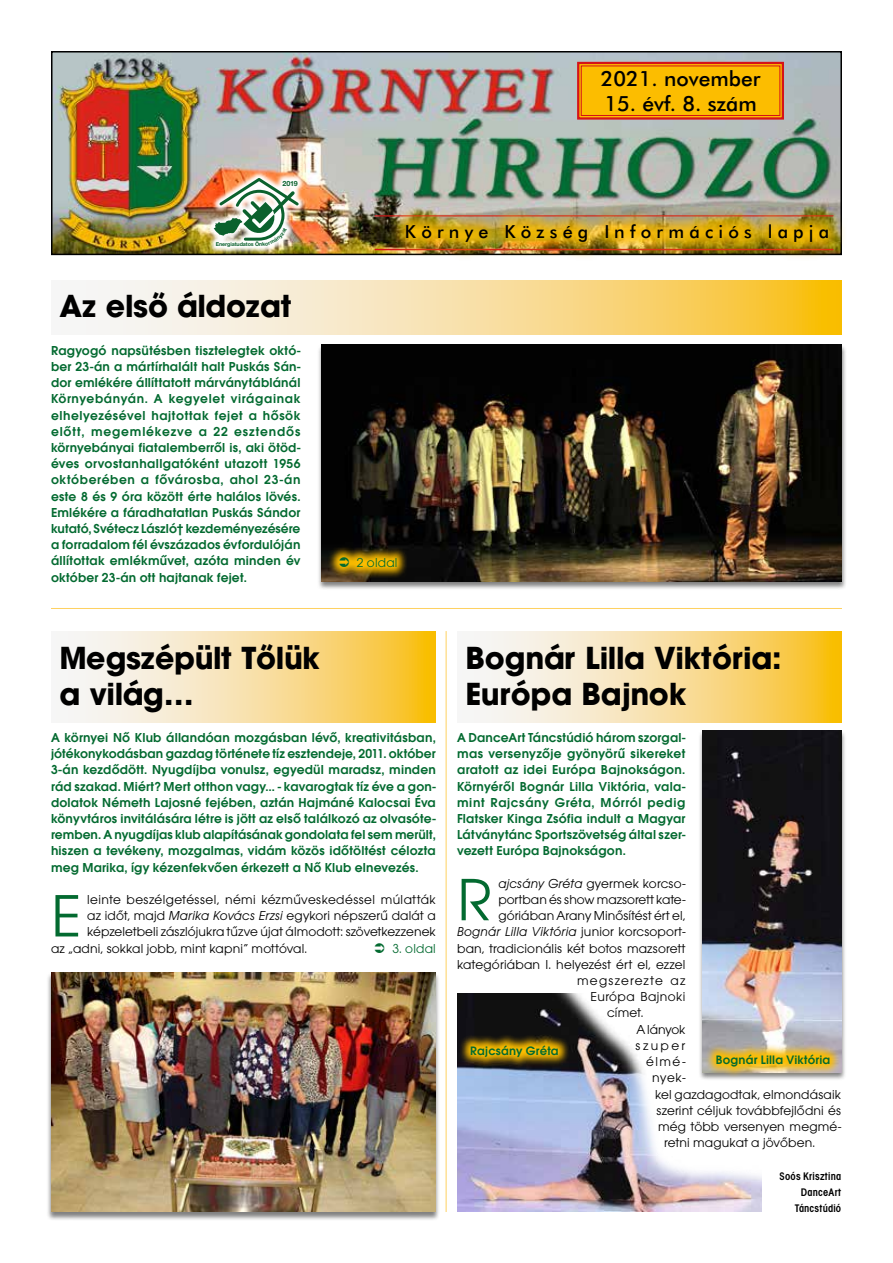
<style>
.page{position:relative;width:893px;height:1263px;background:#fff}
.page>*{position:absolute;margin:0;border:0;box-sizing:border-box;transform-origin:0 0}
.t1{font:62.1px "Avant Garde Gothic Bk PFL";color:#036a30}
.t2{font:700 30px/36px "Avant Garde PFL";color:#000}
.t3{font:21px "Futura Md PFL";color:#000}
.t4{font:18px "Futura Md PFL";letter-spacing:.29em;color:#000}
.t5{font:13.5px/16.2px "Avant Garde Gothic Dm PFL";letter-spacing:.015em;color:#036a30;text-align:justify}
.t6{font:13.5px "Avant Garde Gothic Bk PFL";letter-spacing:.01em;color:#000}
.t7{font:13.5px "Avant Garde Gothic Bk PFL";letter-spacing:.03em;color:#000}
.t8{font:italic 13.5px "Avant Garde Gothic Bk PFL";letter-spacing:.01em;color:#000}
.t9{font:13.5px "Avant Garde Gothic Bk PFL";letter-spacing:.085em;color:#000}
.t10{font:13.5px "Avant Garde Gothic Bk PFL";letter-spacing:.01em;color:#036a30}
.t11{font:12.75px "Avant Garde Gothic Dm PFL";letter-spacing:.015em;color:#036a30}
.t12{font:10.5px/16.2px "Avant Garde Dm Cn PFL";letter-spacing:.025em;color:#000;text-align:right}
.t13{font:700 7.2px "Helvetica Neue LT Pro";color:#0b612d}
.t14{font:700 5.4px "Helvetica Neue LT Pro";letter-spacing:-.015em;color:#0b612d}
.s1{font-style:italic}
.s2{font-style:normal}
</style>
<div class="page">
<img style="left:54px;top:54px;width:785px;height:198px">
<div style="left:51px;top:51px;width:791px;height:204px;border:2px solid #000"></div>
<hr style="left:375px;top:215px;width:458px;height:1px;background:#d51317">
<hr style="left:375px;top:249px;width:458px;height:1px;background:#d51317">
<img style="left:387px;top:205px;width:457px;height:53px">
<svg style="left:576px;top:61px;width:209px;height:60px"></svg>
<div style="left:581px;top:66px;width:199px;height:50px;border:1px solid #d51317"></div>
<img style="left:206px;top:170px;width:100px;height:85px">
<svg style="left:86px;top:280px;width:756px;height:55px"></svg>
<div style="left:317px;top:344px;width:530px;height:246px;background:#000;opacity:.5"></div>
<img style="left:322px;top:344px;width:520px;height:237px">
<svg style="left:68px;top:631px;width:368px;height:91px"></svg>
<div style="left:46px;top:972px;width:395px;height:249px;background:#000;opacity:.5"></div>
<img style="left:51px;top:972px;width:385px;height:240px">
<svg style="left:474px;top:631px;width:368px;height:91px"></svg>
<div style="left:698px;top:730px;width:148px;height:351px;background:#000;opacity:.5"></div>
<img style="left:702px;top:731px;width:140px;height:341px">
<img style="left:457px;top:994px;width:304px;height:218px">
<svg style="left:327px;top:545px;width:81px;height:34px"></svg>
<svg style="left:704px;top:1043px;width:137px;height:35px"></svg>
<svg style="left:459px;top:1034px;width:111px;height:34px"></svg>
<hr style="left:51px;top:608px;width:791px;height:1px;background:#fed161">
<hr style="left:446px;top:631px;width:1px;height:581px;background:#fed161">
<svg style="left:339px;top:557px;width:10px;height:10px"></svg>
<img style="left:214px;top:178px;width:85px;height:68px">
<p class="t14" style="left:216px;top:241px;width:45px">Energiatudatos Ö</p>
<p class="t13" style="left:282px;top:179px;width:17px">2019</p>
<h2 class="t2" style="left:60px;top:288px;width:234px">Az első áldozat</h2>
<p class="t5" style="left:51px;top:342px;width:251px">Ragyogó napsütésben tisztelegtek októ&shy;ber 23-án a mártírhalált halt Puskás Sán&shy;dor emlékére állíttatott márványtáblánál Környebányán. A kegyelet virágainak elhelyezésével hajtottak fejet a hősök előtt, megemlékezve a 22 esztendős környebányai fiatalemberről is, aki ötöd&shy;éves orvostanhallgatóként utazott 1956 októberében a fővárosba, ahol 23-án este 8 és 9 óra között érte halálos lövés.<br>Emlékére a fáradhatatlan Puskás Sándor kutató, Svétecz László† kezdeményezésére a forradalom fél évszázados évfordulóján állítottak emlékművet, azóta minden év október 23-án ott hajtanak fejet.</p>
<h3 class="t3" style="left:601px;top:66px;width:161px">2021. november</h3>
<h3 class="t3" style="left:604px;top:91px;width:154px">15. évf. 8. szám</h3>
<h3 class="t4" style="left:405px;top:221px;width:426px">Környe Község Információs lapja</h3>
<p class="t10" style="left:357px;top:555px;width:42px">2 oldal</p>
<h2 class="t2" style="left:60px;top:639px;width:262px">Megszépült Tőlük a világ…</h2>
<p class="t5" style="left:51px;top:729px;width:386px">A környei Nő Klub állandóan mozgásban lévő, kreativitásban, jótékonykodásban gazdag története tíz esztendeje, 2011. október 3-án kezdődött. Nyugdíjba vonulsz, egyedül maradsz, minden rád szakad. Miért? Mert otthon vagy… - kavarogtak tíz éve a gon&shy;dolatok Németh Lajosné fejében, aztán Hajmáné Kalocsai Éva könyvtáros invitálására létre is jött az első találkozó az olvasóte&shy;remben. A nyugdíjas klub alapításának gondolata fel sem merült, hiszen a tevékeny, mozgalmas, vidám közös időtöltést célozta meg Marika, így kézenfekvően érkezett a Nő Klub elnevezés.</p>
<h1 class="t1" style="left:51px;top:881px;width:32px">E</h1>
<p class="t7" style="left:87px;top:892px;width:350px">leinte beszélgetéssel, némi kézműveskedéssel múlatták</p>
<p class="t6" style="left:87px;top:908px;width:350px">az időt, majd <span class="s1">Marika Kovács Erzsi</span> egykori népszerű dalát a</p>
<p class="t6" style="left:87px;top:924px;width:350px">képzeletbeli zászlójukra tűzve újat álmodott: szövetkezzenek</p>
<p class="t6" style="left:51px;top:941px;width:258px">az „adni, sokkal jobb, mint kapni” mottóval.</p>
<p class="t10" style="left:392px;top:941px;width:45px">3. oldal</p>
<h2 class="t2" style="left:466px;top:639px;width:316px">Bognár Lilla Viktória:<br>Európa Bajnok</h2>
<p class="t5" style="left:457px;top:729px;width:230px">A DanceArt Táncstúdió három szorgal&shy;mas versenyzője gyönyörű sikereket aratott az idei Európa Bajnokságon.<br>Környéről Bognár Lilla Viktória, vala&shy;mint Rajcsány Gréta, Mórról pedig Flatsker Kinga Zsófia indult a Magyar Látványtánc Sportszövetség által szer&shy;vezett Európa Bajnokságon.</p>
<h1 class="t1" style="left:457px;top:865px;width:37px">R</h1>
<p class="t6" style="left:498px;top:876px;width:189px"><span class="s1">ajcsány Gréta</span> gyermek korcso-</p>
<p class="t6" style="left:498px;top:892px;width:189px">portban és show mazsorett kate-</p>
<p class="t6" style="left:498px;top:908px;width:189px">góriában Arany Minősítést ért el,</p>
<p class="t8" style="left:457px;top:924px;width:230px">Bognár Lilla Viktória <span class="s2">junior korcsoport-</span></p>
<p class="t6" style="left:457px;top:941px;width:230px">ban, tradicionális két botos mazsorett</p>
<p class="t6" style="left:457px;top:957px;width:230px">kategóriában I. helyezést ért el, ezzel</p>
<p class="t9" style="left:577px;top:973px;width:110px">megszerezte az</p>
<p class="t7" style="left:591px;top:989px;width:96px">Európa Bajnoki</p>
<p class="t6" style="left:607px;top:1005px;width:38px">címet.</p>
<p class="t6" style="left:636px;top:1022px;width:51px">A lányok</p>
<p class="t6" style="left:636px;top:1038px;width:51px">szuper</p>
<p class="t6" style="left:646px;top:1054px;width:41px">élmé-</p>
<p class="t6" style="left:652px;top:1070px;width:35px">nyek-</p>
<p class="t6" style="left:655px;top:1086px;width:188px">kel gazdagodtak, elmondásaik</p>
<p class="t6" style="left:657px;top:1103px;width:186px">szerint céljuk továbbfejlődni és</p>
<p class="t6" style="left:658px;top:1119px;width:185px">még több versenyen megmé-</p>
<p class="t6" style="left:664px;top:1135px;width:152px">retni magukat a jövőben.</p>
<p class="t12" style="left:780px;top:1167px;width:63px">Soós Krisztina<br>DanceArt<br>Táncstúdió</p>
<p class="t11" style="left:470px;top:1043px;width:90px">Rajcsány Gréta</p>
<p class="t11" style="left:716px;top:1052px;width:116px">Bognár Lilla Viktória</p>
</div>
